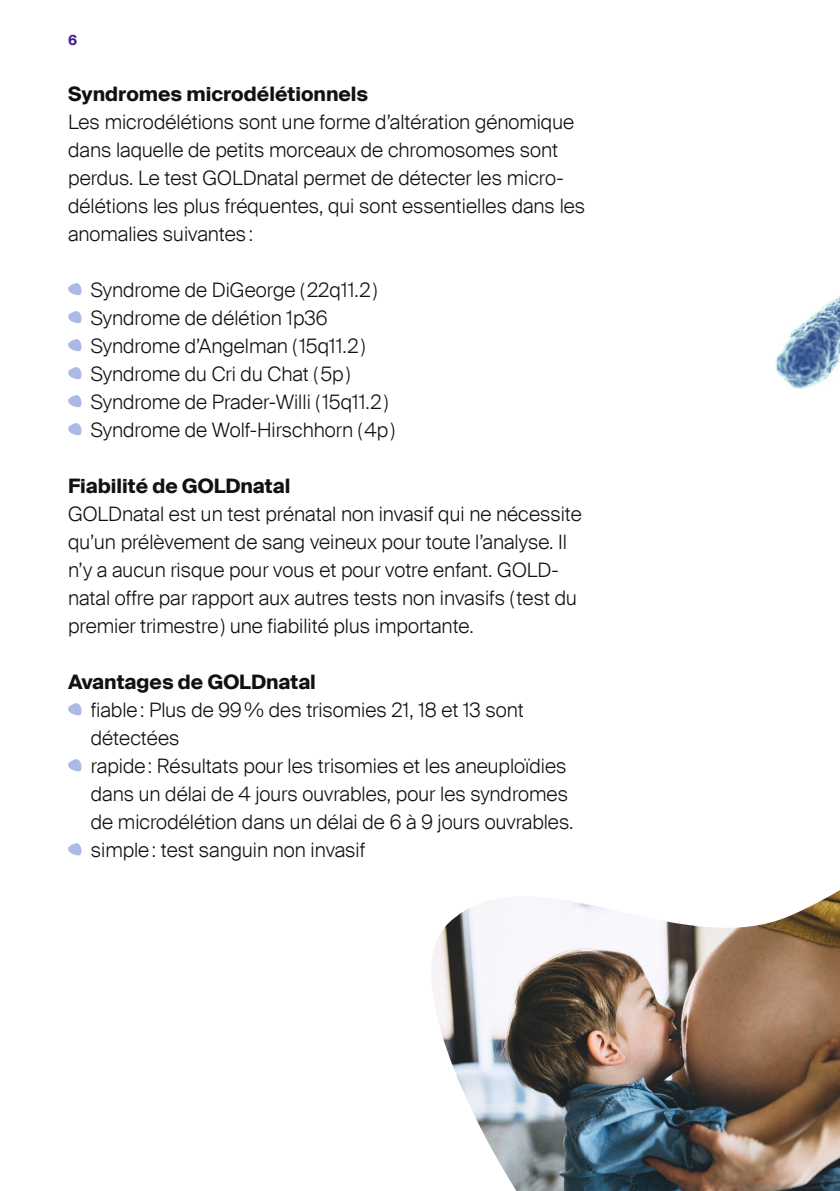
<style>
.page{position:relative;width:840px;height:1191px;background:#fff}
.page>*{position:absolute;margin:0;border:0;box-sizing:border-box;transform-origin:0 0}
.Fliesstext__10pt{font:300 20px/28px "Suisse Intl";color:#11110f}
.Zwischentitel__10pt{font:700 20px "Suisse Intl";color:#11110f}
.t1{font:700 14px "Suisse Intl";color:#462095}
</style>
<div class="page">
<img style="left:775px;top:297px;width:64px;height:92px">
<svg style="left:68px;top:283px;width:13px;height:12px"></svg>
<svg style="left:68px;top:311px;width:13px;height:12px"></svg>
<svg style="left:68px;top:339px;width:13px;height:12px"></svg>
<svg style="left:68px;top:367px;width:13px;height:12px"></svg>
<svg style="left:68px;top:395px;width:13px;height:12px"></svg>
<svg style="left:68px;top:423px;width:13px;height:12px"></svg>
<svg style="left:68px;top:703px;width:13px;height:12px"></svg>
<svg style="left:68px;top:759px;width:13px;height:12px"></svg>
<svg style="left:68px;top:843px;width:13px;height:12px"></svg>
<img style="left:432px;top:890px;width:407px;height:301px">
<p class="t1" style="left:68px;top:32px;width:11px">6</p>
<p class="Zwischentitel__10pt" style="left:68px;top:82px;width:301px">Syndromes microdélétionnels</p>
<p class="Fliesstext__10pt" style="left:68px;top:108px;width:518px">Les microdélétions sont une forme d’altération génomique dans laquelle de petits morceaux de chromosomes sont perdus. Le test GOLDnatal permet de détecter les micro&shy;délétions les plus fréquentes, qui sont essentielles dans les anomalies suivantes:</p>
<p class="Fliesstext__10pt" style="left:91px;top:276px;width:288px">Syndrome de DiGeorge (22q11.2)</p>
<p class="Fliesstext__10pt" style="left:91px;top:304px;width:238px">Syndrome de délétion 1p36</p>
<p class="Fliesstext__10pt" style="left:91px;top:332px;width:276px">Syndrome d’Angelman (15q11.2)</p>
<p class="Fliesstext__10pt" style="left:91px;top:360px;width:261px">Syndrome du Cri du Chat (5p)</p>
<p class="Fliesstext__10pt" style="left:91px;top:388px;width:299px">Syndrome de Prader-Willi (15q11.2)</p>
<p class="Fliesstext__10pt" style="left:91px;top:416px;width:305px">Syndrome de Wolf-Hirschhorn (4p)</p>
<p class="Zwischentitel__10pt" style="left:68px;top:474px;width:224px">Fiabilité de GOLDnatal</p>
<p class="Fliesstext__10pt" style="left:68px;top:500px;width:515px">GOLDnatal est un test prénatal non invasif qui ne nécessite qu’un prélèvement de sang veineux pour toute l’analyse. Il n’y a aucun risque pour vous et pour votre enfant. GOLD&shy;natal offre par rapport aux autres tests non invasifs (test du premier trimestre) une fiabilité plus importante.</p>
<p class="Zwischentitel__10pt" style="left:68px;top:670px;width:249px">Avantages de GOLDnatal</p>
<p class="Fliesstext__10pt" style="left:91px;top:696px;width:434px">fiable: Plus de 99% des trisomies 21, 18 et 13 sont détectées</p>
<p class="Fliesstext__10pt" style="left:91px;top:752px;width:484px">rapide: Résultats pour les trisomies et les aneuploïdies dans un délai de 4 jours ouvrables, pour les syndromes de microdélétion dans un délai de 6 à 9 jours ouvrables.</p>
<p class="Fliesstext__10pt" style="left:91px;top:836px;width:276px">simple: test sanguin non invasif</p>
</div>
